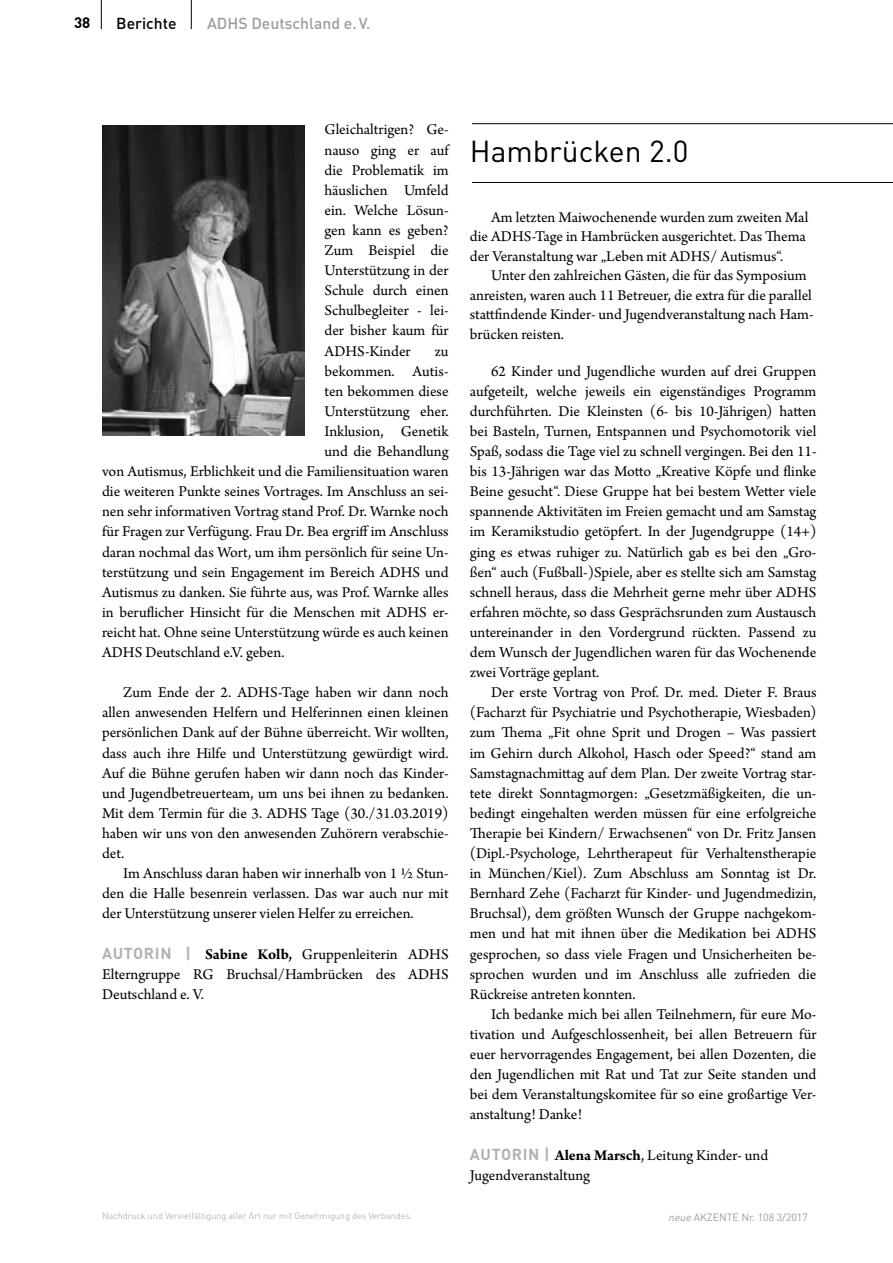
<style>
.page{position:relative;width:893px;height:1263px;background:#fff}
.page>*{position:absolute;margin:0;border:0;box-sizing:border-box;transform-origin:0 0}
.t1{font:30px "DIN";color:#000}
.t2{font:15.75px/20.1px "Arno Pro";color:#000;text-align:justify}
.t3{font:500 15.75px "DIN";color:#9d9d9c}
.t4{font:500 15.75px "DIN";color:#000}
.t5{font:700 15px "DIN";color:#000}
.t6{font:10.5px "DIN";color:#9d9d9c}
.t7{font:300 9px "DIN";color:#9d9d9c}
.s1{font-family:"DIN";font-weight:700;color:#b3b2b2}
.s2{font-weight:700}
.s3{font-style:italic}
</style>
<div class="page">
<svg style="left:191px;top:0;width:1px;height:29px"></svg>
<svg style="left:101px;top:0;width:1px;height:29px"></svg>
<hr style="left:472px;top:123px;width:421px;height:1px;background:#000">
<hr style="left:472px;top:182px;width:421px;height:1px;background:#000">
<img style="left:102px;top:125px;width:202px;height:311px">
<p class="t5" style="left:74px;top:13px;width:18px">38</p>
<p class="t4" style="left:116px;top:13px;width:62px">Berichte</p>
<p class="t3" style="left:207px;top:13px;width:165px">ADHS Deutschland e.V.</p>
<p class="t2" style="left:325px;top:120px;width:126px">Gleichaltrigen? Ge&shy;nauso ging er auf die Problematik im häuslichen Umfeld ein. Welche Lösun&shy;gen kann es geben?<br>Zum Beispiel die Unterstützung in der Schule durch einen Schulbegleiter - lei&shy;der bisher kaum für ADHS-Kinder</p>
<p class="t2" style="left:435px;top:342px;width:15px">zu</p>
<p class="t2" style="left:325px;top:362px;width:126px">bekommen. Autis-</p>
<p class="t2" style="left:325px;top:382px;width:126px">ten bekommen diese</p>
<p class="t2" style="left:325px;top:402px;width:126px">Unterstützung eher.</p>
<p class="t2" style="left:325px;top:422px;width:126px">Inklusion, Genetik</p>
<p class="t2" style="left:325px;top:442px;width:126px">und die Behandlung</p>
<p class="t2" style="left:102px;top:462px;width:348px">von Autismus, Erblichkeit und die Familiensituation waren</p>
<p class="t2" style="left:102px;top:482px;width:348px">die weiteren Punkte seines Vortrages. Im Anschluss an sei-</p>
<p class="t2" style="left:102px;top:502px;width:348px">nen sehr informativen Vortrag stand Prof. Dr. Warnke noch</p>
<p class="t2" style="left:102px;top:522px;width:348px">für Fragen zur Verfügung. Frau Dr. Bea ergriff im Anschluss</p>
<p class="t2" style="left:102px;top:542px;width:348px">daran nochmal das Wort, um ihm persönlich für seine Un-</p>
<p class="t2" style="left:102px;top:563px;width:348px">terstützung und sein Engagement im Bereich ADHS und</p>
<p class="t2" style="left:102px;top:583px;width:348px">Autismus zu danken. Sie führte aus, was Prof. Warnke alles</p>
<p class="t2" style="left:102px;top:603px;width:348px">in beruflicher Hinsicht für die Menschen mit ADHS er-</p>
<p class="t2" style="left:102px;top:623px;width:348px">reicht hat. Ohne seine Unterstützung würde es auch keinen</p>
<p class="t2" style="left:102px;top:643px;width:184px">ADHS Deutschland e.V. geben.</p>
<p class="t2" style="left:102px;top:683px;width:348px;text-indent:21px">Zum Ende der 2. ADHS-Tage haben wir dann noch allen anwesenden Helfern und Helferinnen einen kleinen persönlichen Dank auf der Bühne überreicht. Wir wollten, dass auch ihre Hilfe und Unterstützung gewürdigt wird.<br>Auf die Bühne gerufen haben wir dann noch das Kinder&shy;und Jugendbetreuerteam, um uns bei ihnen zu bedanken.<br>Mit dem Termin für die 3. ADHS Tage (30./31.03.2019) haben wir uns von den anwesenden Zuhörern verabschie&shy;det.</p>
<p class="t2" style="left:102px;top:864px;width:348px;text-indent:21px">Im Anschluss daran haben wir innerhalb von 1 ½ Stun&shy;den die Halle besenrein verlassen. Das war auch nur mit der Unterstützung unserer vielen Helfer zu erreichen.</p>
<p class="t2" style="left:102px;top:944px;width:348px"><span class="s1">AUTORIN |</span> <span class="s2">Sabine Kolb,</span> Gruppenleiterin ADHS Elterngruppe RG Bruchsal/Hambrücken des ADHS Deutschland e. V.</p>
<p class="t7" style="left:102px;top:1210px;width:312px">Nachdruck und Vervielfältigung aller Art nur mit Genehmigung des Verbandes.</p>
<h1 class="t1" style="left:470px;top:132px;width:220px">Hambrücken 2.0</h1>
<p class="t2" style="left:470px;top:208px;width:340px;line-height:19.5px;text-align:left;text-indent:21px">Am letzten Maiwochenende wurden zum zweiten Mal die ADHS-Tage in Hambrücken ausgerichtet. Das Thema der Veranstaltung war „Leben mit ADHS/ Autismus“.</p>
<p class="t2" style="left:470px;top:266px;width:345px;line-height:19.5px;text-align:left;text-indent:21px">Unter den zahlreichen Gästen, die für das Symposium anreisten, waren auch 11 Betreuer, die extra für die parallel stattfindende Kinder- und Jugendveranstaltung nach Ham&shy;brücken reisten.</p>
<p class="t2" style="left:470px;top:362px;width:348px;text-indent:21px">62 Kinder und Jugendliche wurden auf drei Gruppen aufgeteilt, welche jeweils ein eigenständiges Programm durchführten. Die Kleinsten (6- bis 10-Jährigen) hatten bei Basteln, Turnen, Entspannen und Psychomotorik viel Spaß, sodass die Tage viel zu schnell vergingen. Bei den 11- bis 13-Jährigen war das Motto „Kreative Köpfe und flinke Beine gesucht“. Diese Gruppe hat bei bestem Wetter viele spannende Aktivitäten im Freien gemacht und am Samstag im Keramikstudio getöpfert. In der Jugendgruppe (14+) ging es etwas ruhiger zu. Natürlich gab es bei den „Gro&shy;ßen“ auch (Fußball-)Spiele, aber es stellte sich am Samstag schnell heraus, dass die Mehrheit gerne mehr über ADHS erfahren möchte, so dass Gesprächsrunden zum Austausch untereinander in den Vordergrund rückten. Passend zu dem Wunsch der Jugendlichen waren für das Wochenende zwei Vorträge geplant.</p>
<p class="t2" style="left:470px;top:683px;width:348px;text-indent:21px">Der erste Vortrag von Prof. Dr. med. Dieter F. Braus (Facharzt für Psychiatrie und Psychotherapie, Wiesbaden) zum Thema „Fit ohne Sprit und Drogen – Was passiert im Gehirn durch Alkohol, Hasch oder Speed?“ stand am Samstagnachmittag auf dem Plan. Der zweite Vortrag star&shy;tete direkt Sonntagmorgen: „Gesetzmäßigkeiten, die un&shy;bedingt eingehalten werden müssen für eine erfolgreiche Therapie bei Kindern/ Erwachsenen“ von Dr. Fritz Jansen (Dipl.-Psychologe, Lehrtherapeut für Verhaltenstherapie in München/Kiel). Zum Abschluss am Sonntag ist Dr.<br>Bernhard Zehe (Facharzt für Kinder- und Jugendmedizin, Bruchsal), dem größten Wunsch der Gruppe nachgekom&shy;men und hat mit ihnen über die Medikation bei ADHS gesprochen, so dass viele Fragen und Unsicherheiten be&shy;sprochen wurden und im Anschluss alle zufrieden die Rückreise antreten konnten.</p>
<p class="t2" style="left:470px;top:1005px;width:348px;text-indent:21px">Ich bedanke mich bei allen Teilnehmern, für eure Mo&shy;tivation und Aufgeschlossenheit, bei allen Betreuern für euer hervorragendes Engagement, bei allen Dozenten, die den Jugendlichen mit Rat und Tat zur Seite standen und bei dem Veranstaltungskomitee für so eine großartige Ver&shy;anstaltung! Danke!</p>
<p class="t2" style="left:470px;top:1145px;width:300px"><span class="s1">AUTORIN |</span> <span class="s2">Alena Marsch</span>, Leitung Kinder- und<br>Jugendveranstaltung</p>
<p class="t6" style="left:668px;top:1210px;width:141px"><span class="s3">neue</span> AKZENTE Nr. 108 3/2017</p>
</div>
